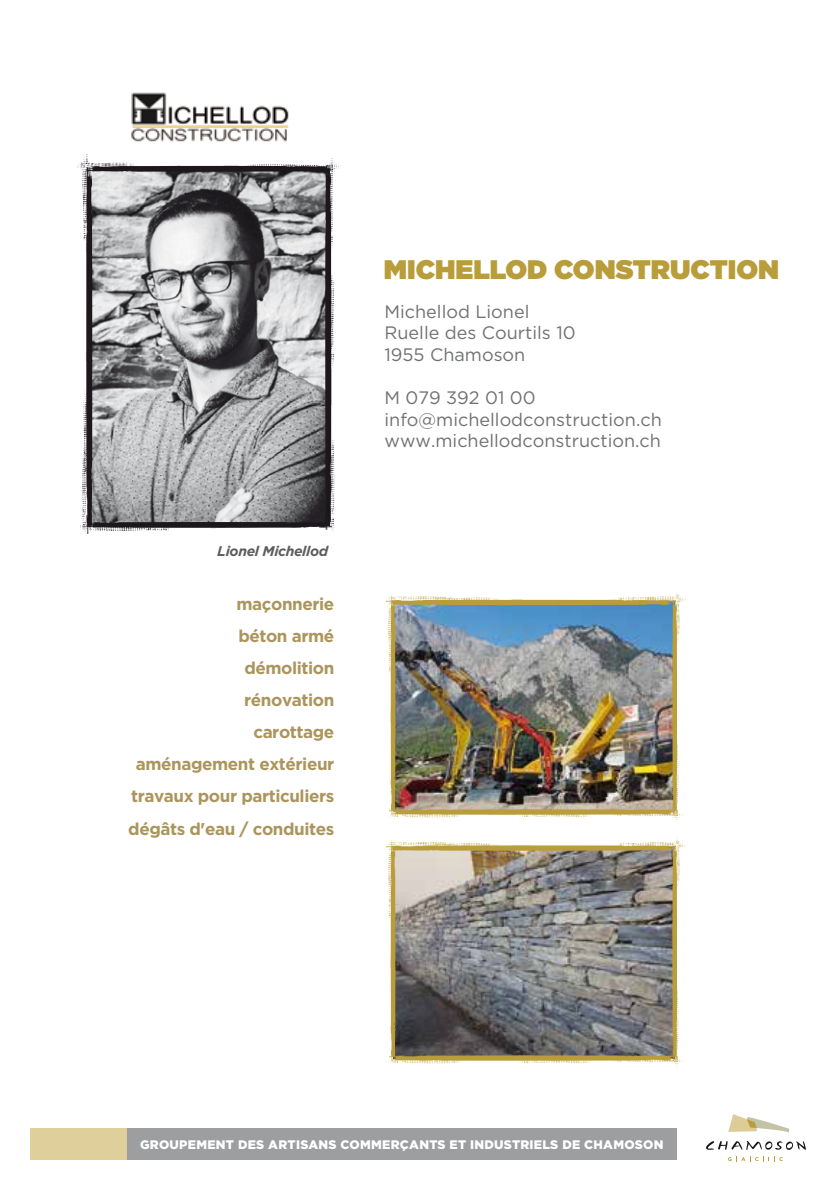
<style>
.page{position:relative;width:840px;height:1191px;background:#fff}
.page>*{position:absolute;margin:0;border:0;box-sizing:border-box;transform-origin:0 0}
.t1{font:900 26.8px "Gotham";color:#b89d3a}
.t2{font:18px/21.6px "Gotham";color:#707172}
.t3{font:700 17px/32px "Gotham";letter-spacing:-.025em;color:#ab955c;text-align:right}
.t4{font:italic 700 14px "Gotham";letter-spacing:-.025em;color:#5d5d5f}
.t5{font:900 12.4px "Gotham";letter-spacing:.02em;color:#fff}
</style>
<div class="page">
<div style="left:31px;top:1127px;width:97px;height:32px;background:#dfcf9b"></div>
<div style="left:127px;top:1127px;width:549px;height:32px;background:#9c9e9f"></div>
<svg style="left:728px;top:1156px;width:54px;height:5px"></svg>
<svg style="left:728px;top:1114px;width:60px;height:18px"></svg>
<svg style="left:706px;top:1141px;width:99px;height:9px"></svg>
<img style="left:131px;top:92px;width:158px;height:50px">
<svg style="left:77px;top:154px;width:262px;height:380px;background:#9f9fa1"></svg>
<img style="left:386px;top:593px;width:299px;height:229px">
<svg style="left:386px;top:837px;width:299px;height:231px;background:#918e87"></svg>
<h1 class="t1" style="left:384px;top:254px;width:396px">MICHELLOD CONSTRUCTION</h1>
<p class="t4" style="left:217px;top:543px;width:112px">Lionel Michellod</p>
<p class="t3" style="left:128px;top:588px;width:207px">maçonnerie<br>béton armé<br>démolition<br>rénovation<br>carottage<br>aménagement extérieur travaux pour particuliers dégâts d'eau / conduites</p>
<p class="t2" style="left:384px;top:300px;width:192px">Michellod Lionel<br>Ruelle des Courtils 10<br>1955 Chamoson</p>
<p class="t2" style="left:384px;top:387px;width:279px">M 079 392 01 00 info@michellodconstruction.ch www.michellodconstruction.ch</p>
<p class="t5" style="left:140px;top:1137px;width:524px">GROUPEMENT DES ARTISANS COMMERÇANTS ET INDUSTRIELS DE CHAMOSON</p>
</div>
